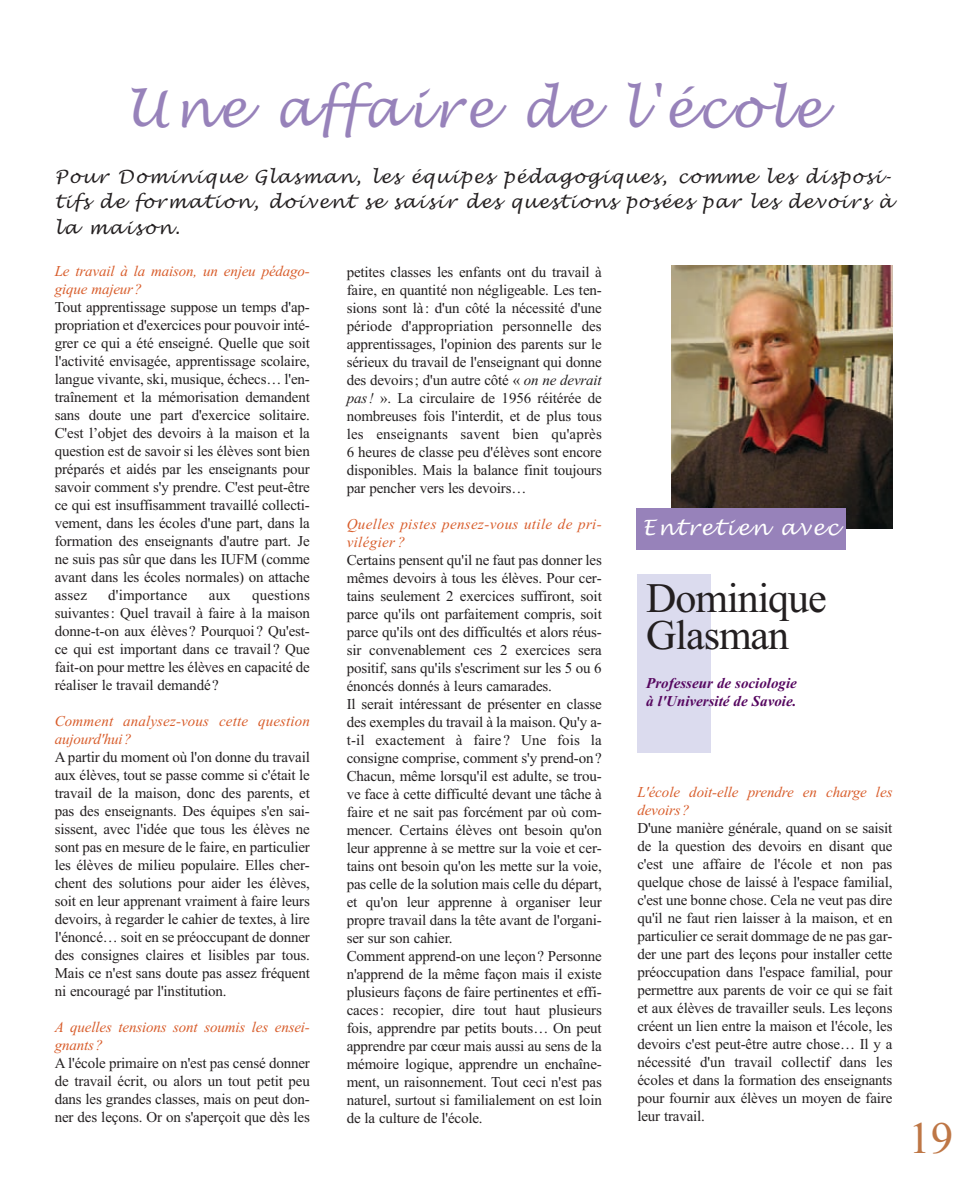
<style>
.page{position:relative;width:961px;height:1200px;background:#fff}
.page>*{position:absolute;margin:0;border:0;box-sizing:border-box;transform-origin:0 0}
.t1{font:italic 52.5px "Lucida Handwriting";letter-spacing:.085em;color:#9782ba;scale:.95 1}
.t2{font:45px "Times New Roman";color:#be7645}
.t3{font:42px/37.5px "Times New Roman";letter-spacing:-.025em;color:#231f20}
.t4{font:italic 21px "Lucida Handwriting";letter-spacing:.09em;color:#fff}
.t5{font:italic 18px/25.5px "Lucida Handwriting";letter-spacing:.085em;color:#231f20;text-align:justify}
.t6{font:15px/18px "Times New Roman";letter-spacing:-.01em;color:#231f20;text-align:justify}
.t7{font:italic 15px/18px "Times New Roman";letter-spacing:-.01em;color:#d85c2a}
.t8{font:italic 15px/18px "Times New Roman";letter-spacing:.01em;color:#d85c2a}
.t9{font:italic 15px/18px "Times New Roman";letter-spacing:.025em;color:#d85c2a}
.t10{font:italic 700 15px/18px "Times New Roman";color:#560760}
.t11{font:15px "Times New Roman";letter-spacing:.01em;color:#231f20}
.s1{font-style:italic}
</style>
<div class="page">
<img style="left:636px;top:265px;width:257px;height:488px">
<h1 class="t1" style="left:126px;top:82px;width:734px">Une affaire de l'école</h1>
<p class="t5" style="left:55px;top:165px;width:839px">Pour Dominique Glasman, les équipes pédagogiques, comme les disposi&shy;tifs de formation, doivent se saisir des questions posées par les devoirs à la maison.</p>
<p class="t7" style="left:55px;top:263px;width:257px">Le travail à la maison, un enjeu pédago&shy;gique majeur?</p>
<p class="t6" style="left:55px;top:299px;width:257px">Tout apprentissage suppose un temps d'ap&shy;propriation et d'exercices pour pouvoir inté&shy;grer ce qui a été enseigné. Quelle que soit l'activité envisagée, apprentissage scolaire, langue vivante, ski, musique, échecs… l'en&shy;traînement et la mémorisation demandent sans doute une part d'exercice solitaire.<br>C'est l’objet des devoirs à la maison et la question est de savoir si les élèves sont bien préparés et aidés par les enseignants pour savoir comment s'y prendre. C'est peut-être ce qui est insuffisamment travaillé collecti&shy;vement, dans les écoles d'une part, dans la formation des enseignants d'autre part. Je ne suis pas sûr que dans les IUFM (comme avant dans les écoles normales) on attache assez</p>
<p class="t6" style="left:347px;top:264px;width:257px">petites classes les enfants ont du travail à faire, en quantité non négligeable. Les ten&shy;sions sont là: d'un côté la nécessité d'une période d'appropriation personnelle des apprentissages, l'opinion des parents sur le sérieux du travail de l'enseignant qui donne des devoirs; d'un autre côté « <span class="s1">on ne devrait pas!</span> ». La circulaire de 1956 réitérée de nombreuses fois l'interdit, et de plus tous les enseignants savent bien qu'après 6 heures de classe peu d'élèves sont encore disponibles. Mais la balance finit toujours par pencher vers les devoirs…</p>
<p class="t9" style="left:347px;top:516px;width:257px">Quelles pistes pensez-vous utile de pri&shy;vilégier ?</p>
<p class="t6" style="left:347px;top:552px;width:257px;text-align:left">Certains pensent qu'il ne faut pas donner les mêmes devoirs à tous les élèves. Pour cer&shy;tains seulement 2 exercices suffiront, soit parce qu'ils ont parfaitement compris, soit parce qu'ils ont des difficultés et alors réus&shy;sir convenablement ces 2 exercices sera positif, sans qu'ils s'escriment sur les 5 ou 6 énoncés donnés à leurs camarades.<br>Il serait intéressant de présenter en classe des exemples du travail à la maison. Qu'y a&shy;t-il exactement à faire ? Une fois la consigne comprise, comment s'y prend-on?<br>Chacun, même lorsqu'il est adulte, se trou&shy;ve face à cette difficulté devant une tâche à faire et ne sait pas forcément par où com&shy;mencer. Certains élèves ont besoin qu'on leur apprenne à se mettre sur la voie et cer&shy;tains ont besoin qu'on les mette sur la voie, pas celle de la solution mais celle du départ, et qu'on leur apprenne à organiser leur propre travail dans la tête avant de l'organi&shy;ser sur son cahier.<br>Comment apprend-on une leçon? Personne n'apprend de la même façon mais il existe plusieurs façons de faire pertinentes et effi&shy;caces: recopier, dire tout haut plusieurs fois, apprendre par petits bouts… On peut apprendre par cœur mais aussi au sens de la mémoire logique, apprendre un enchaîne&shy;ment, un raisonnement. Tout ceci n'est pas naturel, surtout si familialement on est loin de la culture de l'école.</p>
<h3 class="t4" style="left:642px;top:517px;width:197px">Entretien avec</h3>
<h3 class="t3" style="left:646px;top:583px;width:182px">Dominique<br>Glasman</h3>
<p class="t6" style="left:55px;top:587px;width:257px;text-indent:197px">questions suivantes: Quel travail à faire à la maison donne-t-on aux élèves? Pourquoi? Qu'est&shy;ce qui est important dans ce travail? Que fait-on pour mettre les élèves en capacité de réaliser le travail demandé?</p>
<p class="t8" style="left:55px;top:713px;width:257px">Comment analysez-vous cette question aujourd'hui?</p>
<p class="t6" style="left:55px;top:749px;width:257px">A partir du moment où l'on donne du travail aux élèves, tout se passe comme si c'était le travail de la maison, donc des parents, et pas des enseignants. Des équipes s'en sai&shy;sissent, avec l'idée que tous les élèves ne sont pas en mesure de le faire, en particulier les élèves de milieu populaire. Elles cher&shy;chent des solutions pour aider les élèves, soit en leur apprenant vraiment à faire leurs devoirs, à regarder le cahier de textes, à lire l'énoncé… soit en se préoccupant de donner des consignes claires et lisibles par tous.<br>Mais ce n'est sans doute pas assez fréquent ni encouragé par l'institution.</p>
<p class="t7" style="left:55px;top:1019px;width:257px">A quelles tensions sont soumis les ensei&shy;gnants?</p>
<p class="t6" style="left:55px;top:1055px;width:257px">A l'école primaire on n'est pas censé donner de travail écrit, ou alors un tout petit peu dans les grandes classes, mais on peut don&shy;ner des leçons. Or on s'aperçoit que dès les</p>
<p class="t11" style="left:108px;top:590px;width:81px">d'importance</p>
<p class="t6" style="left:209px;top:587px;width:23px">aux</p>
<p class="t10" style="left:646px;top:676px;width:152px">Professeur de sociologie à l'Université de Savoie.</p>
<p class="t7" style="left:637px;top:784px;width:257px">L'école doit-elle prendre en charge les devoirs?</p>
<p class="t6" style="left:637px;top:820px;width:257px">D'une manière générale, quand on se saisit de la question des devoirs en disant que c'est une affaire de l'école et non pas quelque chose de laissé à l'espace familial, c'est une bonne chose. Cela ne veut pas dire qu'il ne faut rien laisser à la maison, et en particulier ce serait dommage de ne pas gar&shy;der une part des leçons pour installer cette préoccupation dans l'espace familial, pour permettre aux parents de voir ce qui se fait et aux élèves de travailler seuls. Les leçons créent un lien entre la maison et l'école, les devoirs c'est peut-être autre chose… Il y a nécessité d'un travail collectif dans les écoles et dans la formation des enseignants pour fournir aux élèves un moyen de faire leur travail.</p>
<h2 class="t2" style="left:908px;top:1122px;width:46px">19</h2>
</div>
